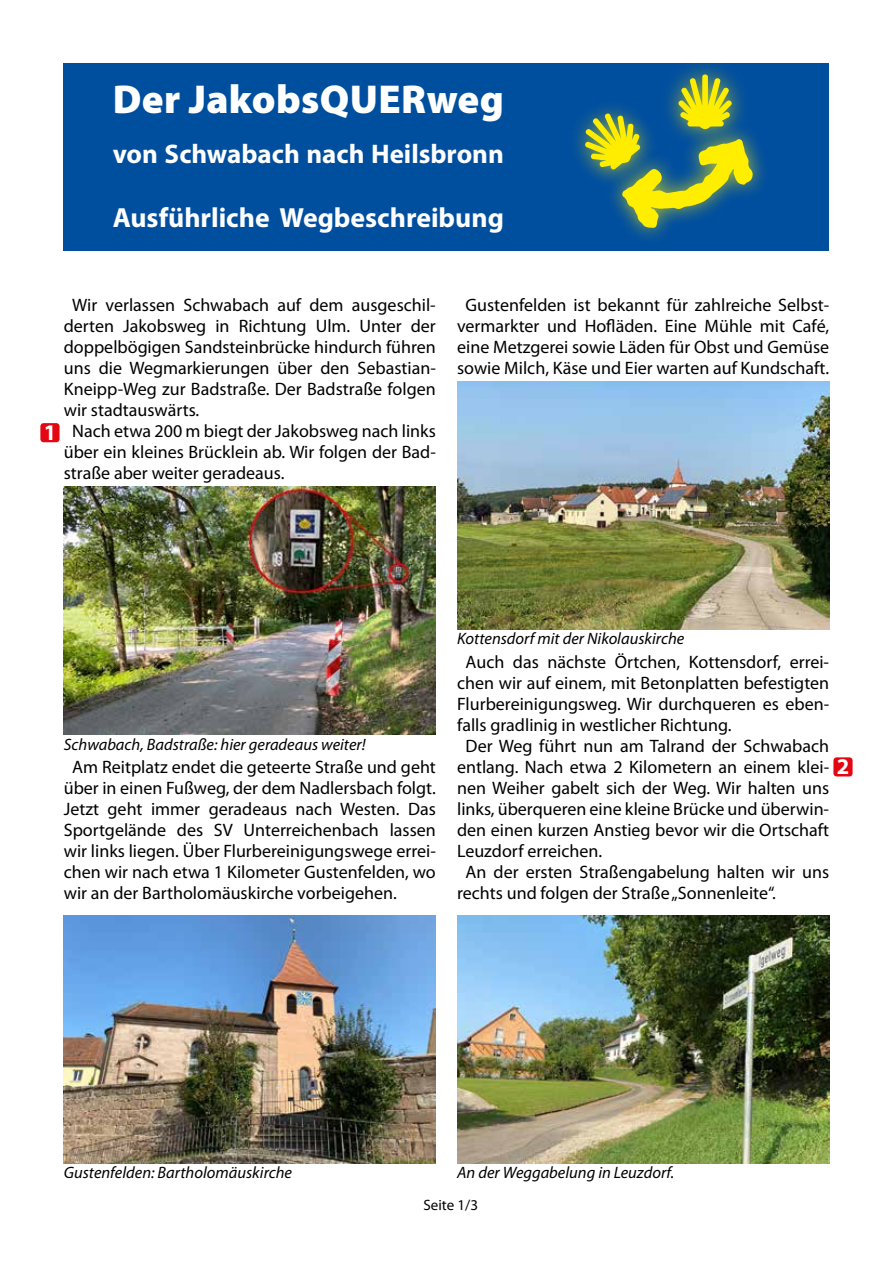
<style>
.page{position:relative;width:893px;height:1263px;background:#fff}
.page>*{position:absolute;margin:0;border:0;box-sizing:border-box;transform-origin:0 0}
.t1{font:900 40.5px "Myriad Pro";letter-spacing:.01em;color:#fff}
.t2{font:700 27.75px "Myriad Pro";color:#fff}
.t3{font:700 27px "Myriad Pro";color:#fff}
.t4{font:700 22.5px "Myriad Pro";color:#fff}
.t5{font:18px/21px "Myriad Pro";color:#000;text-align:justify}
.t6{font:italic 16.5px "Myriad Pro";color:#000}
.t7{font:15px "Myriad Pro";color:#000}
</style>
<div class="page">
<div style="left:64px;top:64px;width:765px;height:187px;background:#004f9f"></div>
<div style="left:661px;top:56px;width:89px;height:92px;background:#fe0;opacity:.7"></div>
<svg style="left:576px;top:73px;width:187px;height:165px"></svg>
<div style="left:40px;top:423px;width:20px;height:19px;background:#e30613;border-radius:3px"></div>
<img style="left:64px;top:486px;width:372px;height:249px">
<img style="left:64px;top:915px;width:372px;height:248px">
<img style="left:457px;top:382px;width:372px;height:248px">
<img style="left:457px;top:915px;width:372px;height:248px">
<div style="left:833px;top:757px;width:20px;height:19px;background:#e30613;border-radius:3px"></div>
<h1 class="t1" style="left:113px;top:76px;width:393px">Der JakobsQUERweg</h1>
<h3 class="t3" style="left:113px;top:136px;width:393px">von Schwabach nach Heilsbronn</h3>
<h2 class="t2" style="left:113px;top:199px;width:393px">Ausführliche Wegbeschreibung</h2>
<p class="t4" style="left:44px;top:418px;width:14px">1</p>
<p class="t5" style="left:72px;top:294px;width:365px">Wir verlassen Schwabach auf dem ausgeschil-</p>
<p class="t5" style="left:64px;top:315px;width:374px">derten Jakobsweg in Richtung Ulm. Unter der</p>
<p class="t5" style="left:64px;top:336px;width:374px">doppelbögigen Sandsteinbrücke hindurch führen</p>
<p class="t5" style="left:64px;top:357px;width:374px">uns die Wegmarkierungen über den Sebastian-</p>
<p class="t5" style="left:64px;top:378px;width:374px">Kneipp-Weg zur Badstraße. Der Badstraße folgen</p>
<p class="t5" style="left:64px;top:399px;width:137px">wir stadtauswärts.</p>
<p class="t5" style="left:72px;top:420px;width:365px">Nach etwa 200 m biegt der Jakobsweg nach links</p>
<p class="t5" style="left:64px;top:441px;width:374px">über ein kleines Brücklein ab. Wir folgen der Bad-</p>
<p class="t5" style="left:64px;top:462px;width:222px">straße aber weiter geradeaus.</p>
<p class="t5" style="left:457px;top:294px;width:374px;text-align:center">Gustenfelden ist bekannt für zahlreiche Selbst&shy;vermarkter und Hofläden. Eine Mühle mit Café, eine Metzgerei sowie Läden für Obst und Gemüse sowie Milch, Käse und Eier warten auf Kundschaft.</p>
<p class="t6" style="left:64px;top:736px;width:303px">Schwabach, Badstraße: hier geradeaus weiter!</p>
<p class="t5" style="left:64px;top:756px;width:374px;text-indent:8px">Am Reitplatz endet die geteerte Straße und geht über in einen Fußweg, der dem Nadlersbach folgt.<br>Jetzt geht immer geradeaus nach Westen. Das Sportgelände des SV Unterreichenbach lassen wir links liegen. Über Flurbereinigungswege errei&shy;chen wir nach etwa 1 Kilometer Gustenfelden, wo wir an der Bartholomäuskirche vorbeigehen.</p>
<p class="t6" style="left:457px;top:630px;width:229px">Kottensdorf mit der Nikolauskirche</p>
<p class="t5" style="left:466px;top:651px;width:365px">Auch das nächste Örtchen, Kottensdorf, errei-</p>
<p class="t5" style="left:457px;top:672px;width:374px">chen wir auf einem, mit Betonplatten befestigten</p>
<p class="t5" style="left:457px;top:693px;width:374px">Flurbereinigungsweg. Wir durchqueren es eben-</p>
<p class="t5" style="left:457px;top:714px;width:276px">falls gradlinig in westlicher Richtung.</p>
<p class="t5" style="left:466px;top:735px;width:365px">Der Weg führt nun am Talrand der Schwabach</p>
<p class="t5" style="left:457px;top:756px;width:374px">entlang. Nach etwa 2 Kilometern an einem klei-</p>
<p class="t5" style="left:457px;top:777px;width:374px">nen Weiher gabelt sich der Weg. Wir halten uns</p>
<p class="t5" style="left:457px;top:798px;width:374px">links, überqueren eine kleine Brücke und überwin-</p>
<p class="t5" style="left:457px;top:819px;width:374px">den einen kurzen Anstieg bevor wir die Ortschaft</p>
<p class="t5" style="left:457px;top:840px;width:146px">Leuzdorf erreichen.</p>
<p class="t5" style="left:466px;top:861px;width:365px">An der ersten Straßengabelung halten wir uns</p>
<p class="t5" style="left:457px;top:882px;width:320px">rechts und folgen der Straße „Sonnenleite“.</p>
<p class="t4" style="left:837px;top:752px;width:14px">2</p>
<p class="t6" style="left:64px;top:1163px;width:230px">Gustenfelden: Bartholomäuskirche</p>
<p class="t6" style="left:457px;top:1163px;width:219px">An der Weggabelung in Leuzdorf.</p>
<p class="t7" style="left:423px;top:1196px;width:56px">Seite 1/3</p>
</div>
